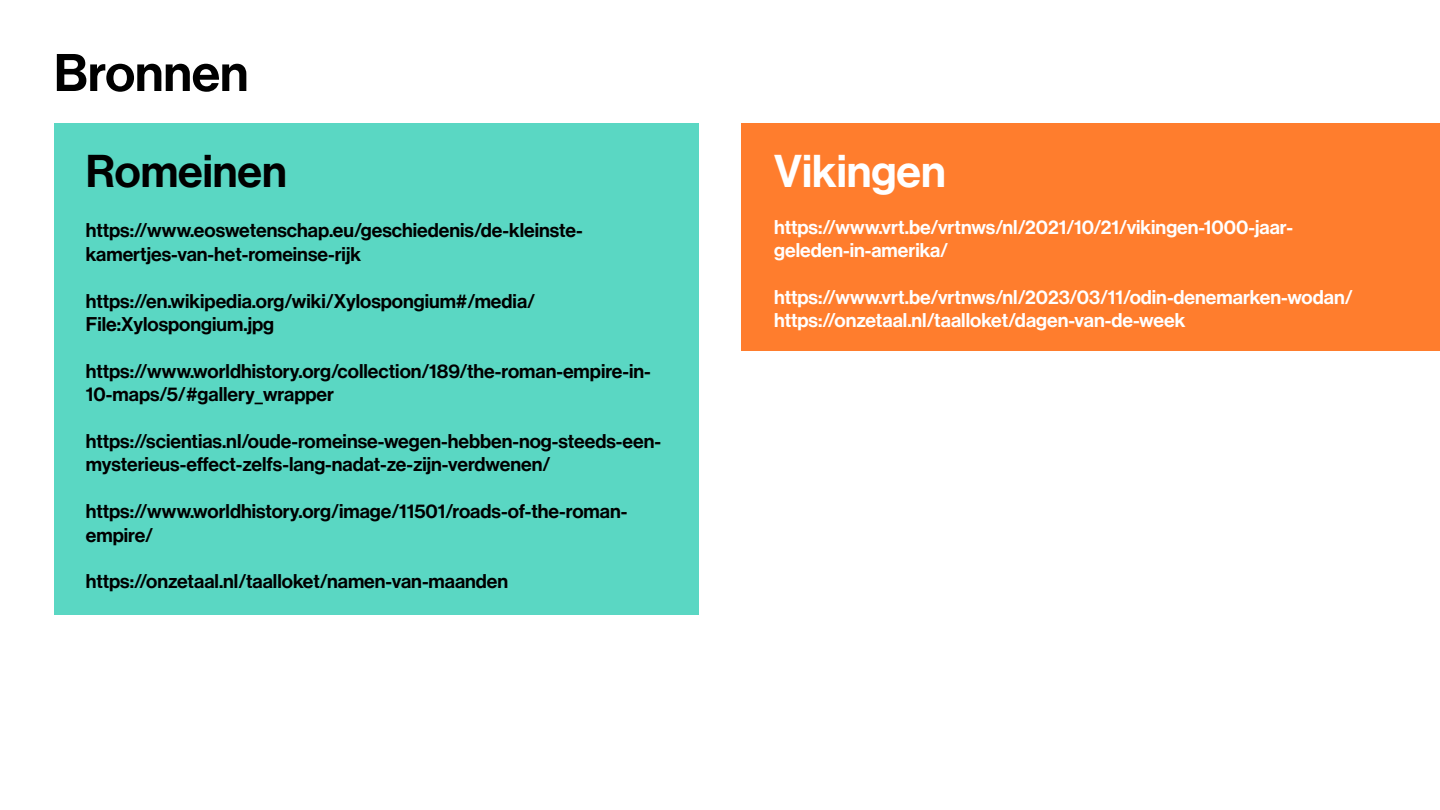
<style>
.page{position:relative;width:1440px;height:810px;background:#fff}
.page>*{position:absolute;margin:0;border:0;box-sizing:border-box;transform-origin:0 0}
.t1{font:500 51.75px "Haas Grot Disp 65";color:#000}
.t2{font:500 45px "Haas Grot Disp 65";color:#000}
.t3{font:500 45px "Haas Grot Disp 65";color:#fff}
.t4{font:500 19.5px/23.4px "Haas Grot Disp 65";color:#000}
.t5{font:500 19.5px/23.4px "Haas Grot Disp 65";color:#fff}
</style>
<div class="page">
<div style="left:54px;top:123px;width:645px;height:491px;background:#5ad7c3"></div>
<div style="left:741px;top:123px;width:699px;height:228px;background:#ff7d2d"></div>
<h1 class="t1" style="left:54px;top:43px;width:196px">Bronnen</h1>
<h2 class="t2" style="left:86px;top:145px;width:202px">Romeinen</h2>
<p class="t4" style="left:86px;top:219px;width:498px">https://www.eoswetenschap.eu/geschiedenis/de-kleinste&shy;kamertjes-van-het-romeinse-rijk</p>
<p class="t4" style="left:86px;top:289px;width:451px">https://en.wikipedia.org/wiki/Xylospongium#/media/<br>File:Xylospongium.jpg</p>
<p class="t4" style="left:86px;top:360px;width:566px">https://www.worldhistory.org/collection/189/the-roman-empire-in-<br>10-maps/5/#gallery_wrapper</p>
<p class="t4" style="left:86px;top:430px;width:577px">https://scientias.nl/oude-romeinse-wegen-hebben-nog-steeds-een&shy;mysterieus-effect-zelfs-lang-nadat-ze-zijn-verdwenen/</p>
<p class="t4" style="left:86px;top:500px;width:543px">https://www.worldhistory.org/image/11501/roads-of-the-roman&shy;empire/</p>
<p class="t4" style="left:86px;top:570px;width:424px">https://onzetaal.nl/taalloket/namen-van-maanden</p>
<h2 class="t3" style="left:774px;top:145px;width:173px">Vikingen</h2>
<p class="t5" style="left:774px;top:216px;width:521px">https://www.vrt.be/vrtnws/nl/2021/10/21/vikingen-1000-jaar&shy;geleden-in-amerika/</p>
<p class="t5" style="left:774px;top:286px;width:580px">https://www.vrt.be/vrtnws/nl/2023/03/11/odin-denemarken-wodan/ https://onzetaal.nl/taalloket/dagen-van-de-week</p>
</div>
